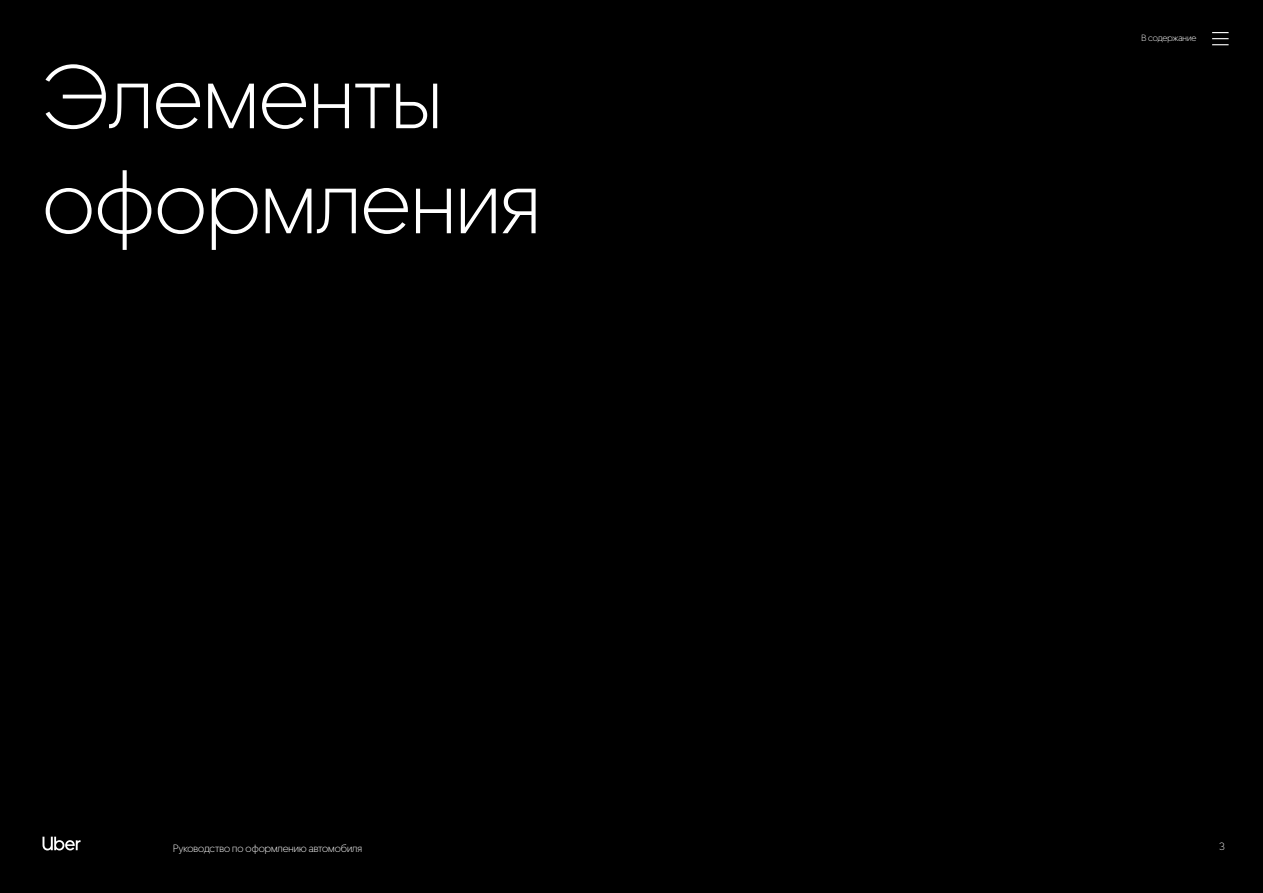
<style>
.page{position:relative;width:1263px;height:893px;background:#000}
.page>*{position:absolute;margin:0;border:0;box-sizing:border-box;transform-origin:0 0}
.t1{font:300 90px/105px "Uber Move CYR";color:#fff}
.t2{font:300 10.5px "Uber Move CYR";color:#fff}
.t3{font:300 9px "Uber Move CYR";letter-spacing:-.015em;color:#fff}
</style>
<div class="page">
<svg style="left:1212px;top:32px;width:16px;height:13px"></svg>
<svg style="left:43px;top:837px;width:38px;height:13px"></svg>
<h1 class="t1" style="left:43px;top:43px;width:499px">Элементы оформления</h1>
<p class="t3" style="left:1141px;top:32px;width:57px">В содержание</p>
<p class="t2" style="left:173px;top:842px;width:190px">Руководство по оформлению автомобиля</p>
<p class="t2" style="left:1219px;top:843px;width:7px">3</p>
</div>
